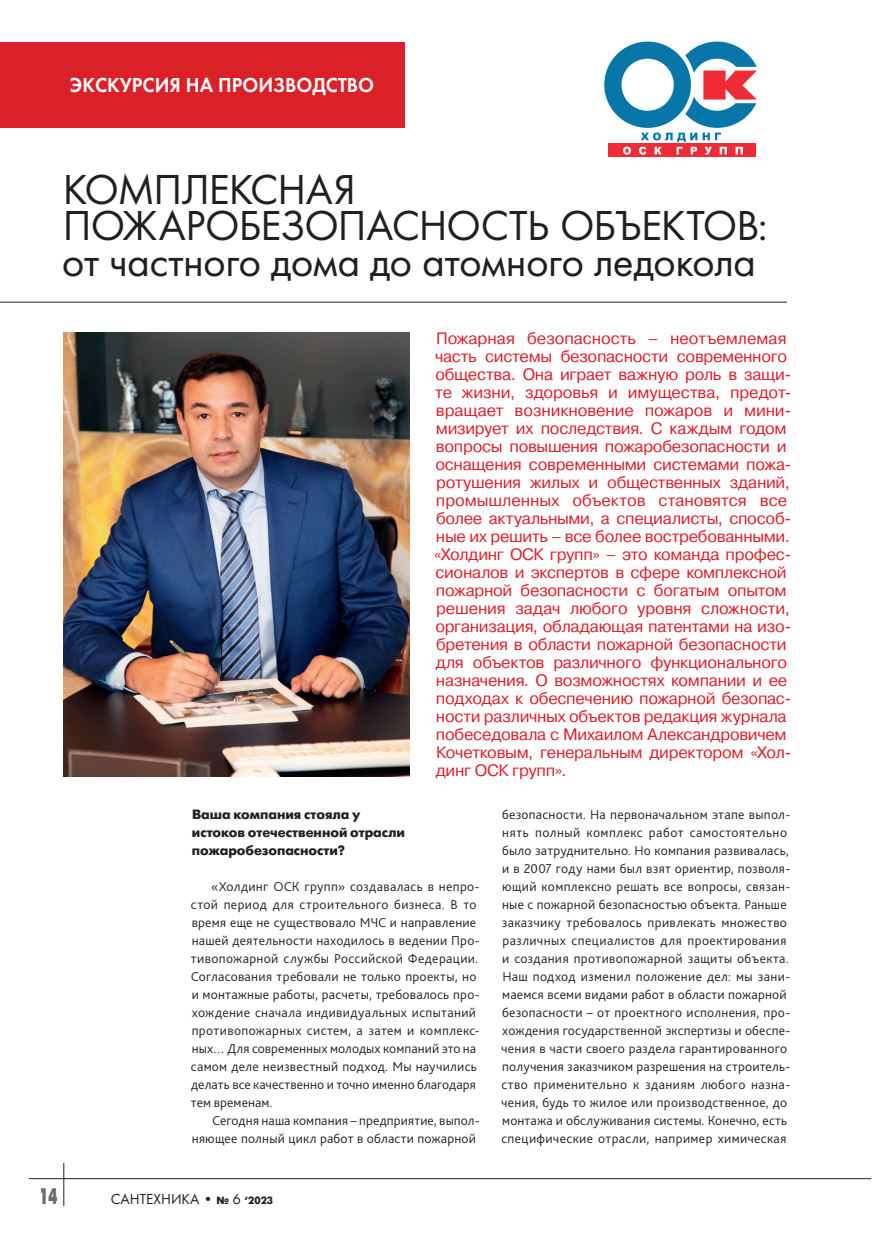
<style>
.page{position:relative;width:872px;height:1234px;background:#fff}
.page>*{position:absolute;margin:0;border:0;box-sizing:border-box;transform-origin:0 0}
.t1{font:43.5px/36px "Futura";letter-spacing:-.015em;color:#231f20}
.t2{font:22.5px "Futura Futuris XC";color:#6c6d70;scale:.6 1}
.t3{font:21px "Futura Demi";color:#fff;scale:.95 1}
.t4{font:16.5px/18px "Pragmatica";letter-spacing:-.015em;color:#da2128}
.t5{font:15px "Futura";color:#231f20}
.t6{font:300 13.5px/18px "Bliss Pro";letter-spacing:.02em;color:#231f20}
.t7{font:700 13.5px/18px "Futura Futuris";color:#231f20}
.s1{font-family:"Futura Futuris";font-weight:700;font-size:10.5px}
</style>
<div class="page">
<div style="left:0;top:43px;width:404px;height:85px;background:#da2128"></div>
<hr style="left:29px;top:1177px;width:842px;height:1px;background:#231f20">
<hr style="left:63px;top:1162px;width:1px;height:43px;background:#231f20">
<hr style="left:0;top:302px;width:787px;height:1px;background:#231f20">
<img style="left:64px;top:332px;width:345px;height:444px">
<div style="left:608px;top:143px;width:148px;height:14px;background:#ee2b36"></div>
<svg style="left:604px;top:42px;width:153px;height:112px"></svg>
<h3 class="t3" style="left:70px;top:72px;width:321px">ЭКСКУРСИЯ НА ПРОИЗВОДСТВО</h3>
<h1 class="t1" style="left:62px;top:171px;width:707px">КОМПЛЕКСНАЯ<br>ПОЖАРОБЕЗОПАСНОСТЬ ОБЪЕКТОВ: от частного дома до атомного ледокола</h1>
<p class="t4" style="left:434px;top:329px;width:359px">Пожарная безопасность – неотъемлемая часть системы безопасности современного общества. Она играет важную роль в защи&shy;те жизни, здоровья и имущества, предот&shy;вращает возникновение пожаров и мини&shy;мизирует их последствия. С каждым годом вопросы повышения пожаробезопасности и оснащения современными системами пожа&shy;ротушения жилых и общественных зданий, промышленных объектов становятся все более актуальными, а специалисты, способ&shy;ные их решить – все более востребованными. «Холдинг ОСК групп» – это команда профес&shy;сионалов и экспертов в сфере комплексной пожарной безопасности с богатым опытом решения задач любого уровня сложности, организация, обладающая патентами на изо&shy;бретения в области пожарной безопасности для объектов различного функционального назначения. О возможностях компании и ее подходах к обеспечению пожарной безопас&shy;ности различных объектов редакция журнала побеседовала с Михаилом Александровичем Кочетковым, генеральным директором «Хол&shy;динг ОСК групп».</p>
<p class="t7" style="left:192px;top:805px;width:215px">Ваша компания стояла у истоков отечественной отрасли пожаробезопасности?</p>
<p class="t6" style="left:191px;top:876px;width:290px;text-indent:20px">«Холдинг ОСК групп» создавалась в непро&shy;стой период для строительного бизнеса. В то время еще не существовало МЧС и направление нашей деятельности находилось в ведении Про&shy;тивопожарной службы Российской Федерации.<br>Согласования требовали не только проекты, но и монтажные работы, расчеты, требовалось про&shy;хождение сначала индивидуальных испытаний противопожарных систем, а затем и комплекс&shy;ных… Для современных молодых компаний это на самом деле неизвестный подход. Мы научились делать все качественно и точно именно благодаря тем временам.</p>
<p class="t6" style="left:192px;top:1110px;width:289px;text-align:right">Сегодня наша компания – предприятие, выпол&shy;няющее полный цикл работ в области пожарной</p>
<h2 class="t2" style="left:39px;top:1183px;width:32px">14</h2>
<p class="t5" style="left:111px;top:1189px;width:164px">САНТЕХНИКА • <span class="s1">№</span> 6 <span class="s1">‘2023</span></p>
<p class="t6" style="left:501px;top:804px;width:290px">безопасности. На первоначальном этапе выпол&shy;нять полный комплекс работ самостоятельно было затруднительно. Но компания развивалась, и в 2007 году нами был взят ориентир, позволя&shy;ющий комплексно решать все вопросы, связан&shy;ные с пожарной безопасностью объекта. Раньше заказчику требовалось привлекать множество различных специалистов для проектирования и создания противопожарной защиты объекта.<br>Наш подход изменил положение дел: мы зани&shy;маемся всеми видами работ в области пожарной безопасности – от проектного исполнения, про&shy;хождения государственной экспертизы и обеспе&shy;чения в части своего раздела гарантированного получения заказчиком разрешения на строитель&shy;ство применительно к зданиям любого назна&shy;чения, будь то жилое или производственное, до монтажа и обслуживания системы. Конечно, есть специфические отрасли, например химическая</p>
</div>
